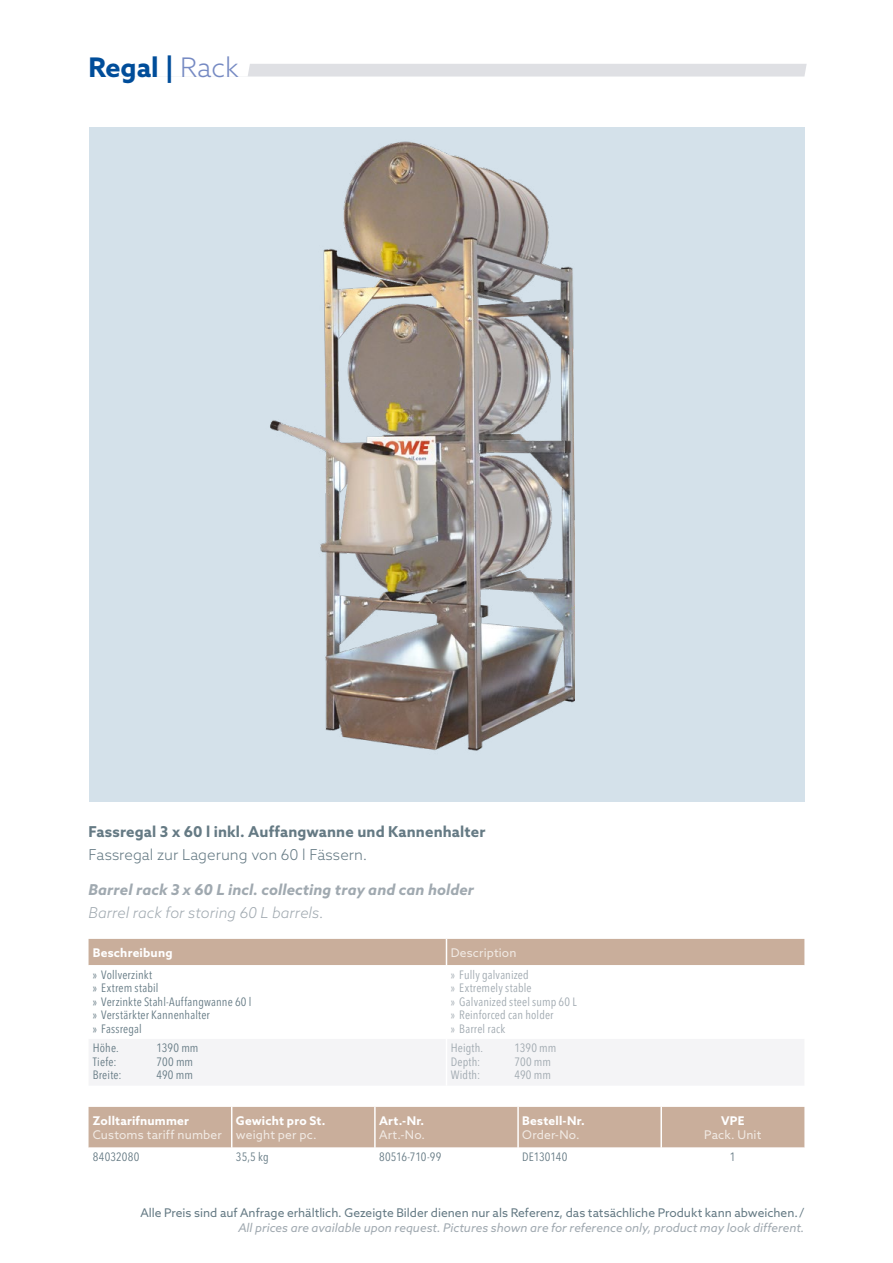
<style>
.page{position:relative;width:893px;height:1263px;background:#fff}
.page>*{position:absolute;margin:0;border:0;box-sizing:border-box;transform-origin:0 0}
.t1{font:700 27px "Azo Sans";color:#004d9a}
.t2{font:700 15px "Azo Sans";letter-spacing:.01em;color:#657a84}
.t3{font:italic 700 15px "Azo Sans";letter-spacing:.005em;color:#a0a9b0}
.t4{font:300 15px "Azo Sans";letter-spacing:.005em;color:#657a84}
.t5{font:italic 300 15px "Azo Sans";color:#a0a9b0}
.t6{font:condensed 12px/13.5px "Avenir Next LT Pro";letter-spacing:.01em;color:#657a84}
.t7{font:condensed 12px/13.5px "Avenir Next LT Pro";letter-spacing:.015em;color:#a0a9b0}
.t8{font:12px "Azo Sans";color:#657a84}
.t9{font:italic 12px "Azo Sans";color:#a0a9b0}
.t10{font:12px "Azo Sans";letter-spacing:.015em;color:#f1eae4}
.t11{font:700 12px "Azo Sans";letter-spacing:.015em;color:#fff}
.t12{font:condensed 12px "Avenir Next LT Pro";letter-spacing:-.01em;color:#657a84}
.s1{font-weight:300;color:#768ac3}
</style>
<div class="page">
<div style="left:89px;top:128px;width:715px;height:674px;background:#d4e1ea"></div>
<div style="left:89px;top:1039px;width:715px;height:46px;background:#f4f4f6"></div>
<div style="left:89px;top:939px;width:715px;height:26px;background:#c9ae9b"></div>
<hr style="left:446px;top:1039px;width:1px;height:47px;background:#fff">
<div style="left:89px;top:1107px;width:715px;height:41px;background:#c9ae9b"></div>
<hr style="left:374px;top:1147px;width:2px;height:20px;background:#fff">
<hr style="left:517px;top:1107px;width:2px;height:40px;background:#fff">
<hr style="left:660px;top:1107px;width:2px;height:40px;background:#fff">
<hr style="left:517px;top:1147px;width:2px;height:20px;background:#fff">
<hr style="left:660px;top:1147px;width:2px;height:20px;background:#fff">
<img style="left:270px;top:141px;width:304px;height:610px">
<svg style="left:247px;top:64px;width:560px;height:13px;background:#e0e1e5"></svg>
<h1 class="t1" style="left:88px;top:49px;width:152px">Regal | <span class="s1">Rack</span></h1>
<p class="t2" style="left:89px;top:822px;width:398px">Fassregal 3 x 60 l inkl. Auffangwanne und Kannenhalter</p>
<p class="t4" style="left:89px;top:845px;width:280px">Fassregal zur Lagerung von 60 l Fässern.</p>
<p class="t3" style="left:89px;top:880px;width:387px">Barrel rack 3 x 60 L incl. collecting tray and can holder</p>
<p class="t5" style="left:89px;top:902px;width:237px">Barrel rack for storing 60 L barrels.</p>
<p class="t11" style="left:93px;top:944px;width:81px">Beschreibung</p>
<p class="t10" style="left:451px;top:944px;width:67px">Description</p>
<p class="t6" style="left:93px;top:967px;width:160px">» Vollverzinkt<br>» Extrem stabil<br>» Verzinkte Stahl-Auffangwanne 60 l » Verstärkter Kannenhalter<br>» Fassregal</p>
<p class="t7" style="left:451px;top:967px;width:127px">» Fully galvanized<br>» Extremely stable<br>» Galvanized steel sump 60 L » Reinforced can holder<br>» Barrel rack</p>
<p class="t6" style="left:93px;top:1041px;width:28px">Höhe.</p>
<p class="t6" style="left:157px;top:1041px;width:43px">1390 mm</p>
<p class="t6" style="left:93px;top:1055px;width:25px">Tiefe:</p>
<p class="t6" style="left:157px;top:1055px;width:38px">700 mm</p>
<p class="t6" style="left:93px;top:1068px;width:30px">Breite:</p>
<p class="t6" style="left:157px;top:1068px;width:38px">490 mm</p>
<p class="t7" style="left:451px;top:1041px;width:34px">Heigth.</p>
<p class="t7" style="left:514px;top:1041px;width:43px">1390 mm</p>
<p class="t7" style="left:451px;top:1055px;width:31px">Depth:</p>
<p class="t7" style="left:514px;top:1055px;width:38px">700 mm</p>
<p class="t7" style="left:451px;top:1068px;width:31px">Width:</p>
<p class="t7" style="left:514px;top:1068px;width:38px">490 mm</p>
<p class="t11" style="left:93px;top:1112px;width:98px">Zolltarifnummer</p>
<p class="t10" style="left:93px;top:1127px;width:131px">Customs tariff number</p>
<p class="t11" style="left:236px;top:1112px;width:91px">Gewicht pro St.</p>
<p class="t10" style="left:236px;top:1127px;width:82px">weight per pc.</p>
<p class="t11" style="left:379px;top:1112px;width:47px">Art.-Nr.</p>
<p class="t10" style="left:379px;top:1127px;width:47px">Art.-No.</p>
<p class="t11" style="left:522px;top:1112px;width:64px">Bestell-Nr.</p>
<p class="t10" style="left:522px;top:1127px;width:59px">Order-No.</p>
<p class="t11" style="left:721px;top:1112px;width:25px">VPE</p>
<p class="t10" style="left:704px;top:1127px;width:59px">Pack. Unit</p>
<p class="t6" style="left:93px;top:1150px;width:48px">84032080</p>
<p class="t6" style="left:236px;top:1150px;width:34px">35,5 kg</p>
<p class="t12" style="left:379px;top:1149px;width:64px">80516-710-99</p>
<p class="t6" style="left:522px;top:1150px;width:47px">DE130140</p>
<p class="t6" style="left:730px;top:1150px;width:7px">1</p>
<p class="t8" style="left:140px;top:1204px;width:665px">Alle Preis sind auf Anfrage erhältlich. Gezeigte Bilder dienen nur als Referenz, das tatsächliche Produkt kann abweichen./</p>
<p class="t9" style="left:238px;top:1219px;width:568px">All prices are available upon request. Pictures shown are for reference only, product may look different.</p>
</div>
